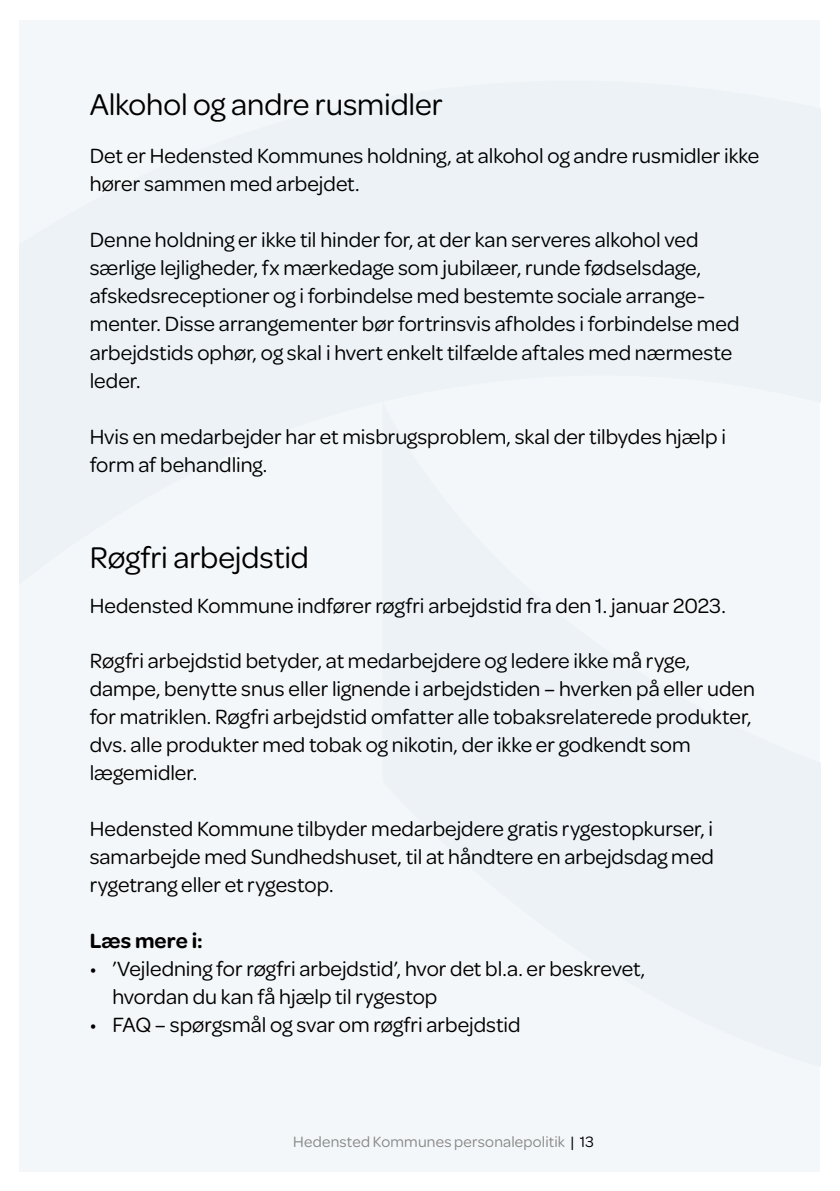
<style>
.page{position:relative;width:840px;height:1191px;background:#fff}
.page>*{position:absolute;margin:0;border:0;box-sizing:border-box;transform-origin:0 0}
.Underrubrik_16_20{font:32px "Omnes";letter-spacing:-.005em;color:#000}
.Brød{font:22px/28px "Omnes";color:#000}
.Brød_bullet{font:22px/28px "Omnes";color:#000}
.Underrubrik_16_20-2{font:22px "Omnes";color:#000}
.Mellemrubrik{font:600 22px "Omnes";letter-spacing:.005em;color:#000}
.t1{font:16px "Omnes";letter-spacing:.015em;color:#878787}
.s1{color:#000}
</style>
<div class="page">
<div style="left:20px;top:20px;width:799px;height:1145px;background:#f4f7f9"></div>
<h3 class="Underrubrik_16_20" style="left:90px;top:83px;width:354px">Alkohol og andre rusmidler</h3>
<p class="Brød" style="left:90px;top:141px;width:670px">Det er Hedensted Kommunes holdning, at alkohol og andre rusmidler ikke hører sammen med arbejdet.</p>
<p class="Brød" style="left:90px;top:225px;width:651px">Denne holdning er ikke til hinder for, at der kan serveres alkohol ved særlige lejligheder, fx mærkedage som jubilæer, runde fødselsdage, afskedsreceptioner og i forbindelse med bestemte sociale arrange&shy;menter. Disse arrangementer bør fortrinsvis afholdes i forbindelse med arbejdstids ophør, og skal i hvert enkelt tilfælde aftales med nærmeste leder.</p>
<p class="Brød" style="left:90px;top:421px;width:637px">Hvis en medarbejder har et misbrugsproblem, skal der tilbydes hjælp i form af behandling.</p>
<h3 class="Underrubrik_16_20" style="left:90px;top:535px;width:221px">Røgfri arbejdstid</h3>
<h3 class="Underrubrik_16_20-2" style="left:90px;top:590px;width:637px">Hedensted Kommune indfører røgfri arbejdstid fra den 1. januar 2023.</h3>
<p class="Brød" style="left:90px;top:645px;width:666px">Røgfri arbejdstid betyder, at medarbejdere og ledere ikke må ryge, dampe, benytte snus eller lignende i arbejdstiden – hverken på eller uden for matriklen. Røgfri arbejdstid omfatter alle tobaksrelaterede produkter, dvs. alle produkter med tobak og nikotin, der ikke er godkendt som lægemidler.</p>
<p class="Brød" style="left:90px;top:813px;width:625px;text-align:justify">Hedensted Kommune tilbyder medarbejdere gratis rygestopkurser, i samarbejde med Sundhedshuset, til at håndtere en arbejdsdag med rygetrang eller et rygestop.</p>
<p class="Mellemrubrik" style="left:90px;top:925px;width:115px">Læs mere i:</p>
<p class="Brød_bullet" style="left:112px;top:953px;width:534px;text-indent:-23px">• ’Vejledning for røgfri arbejdstid’, hvor det bl.a. er beskrevet, hvordan du kan få hjælp til rygestop</p>
<p class="Brød_bullet" style="left:90px;top:1009px;width:432px">• FAQ – spørgsmål og svar om røgfri arbejdstid</p>
<p class="t1" style="left:293px;top:1130px;width:302px">Hedensted Kommunes personalepolitik <span class="s1">| 13</span></p>
</div>
